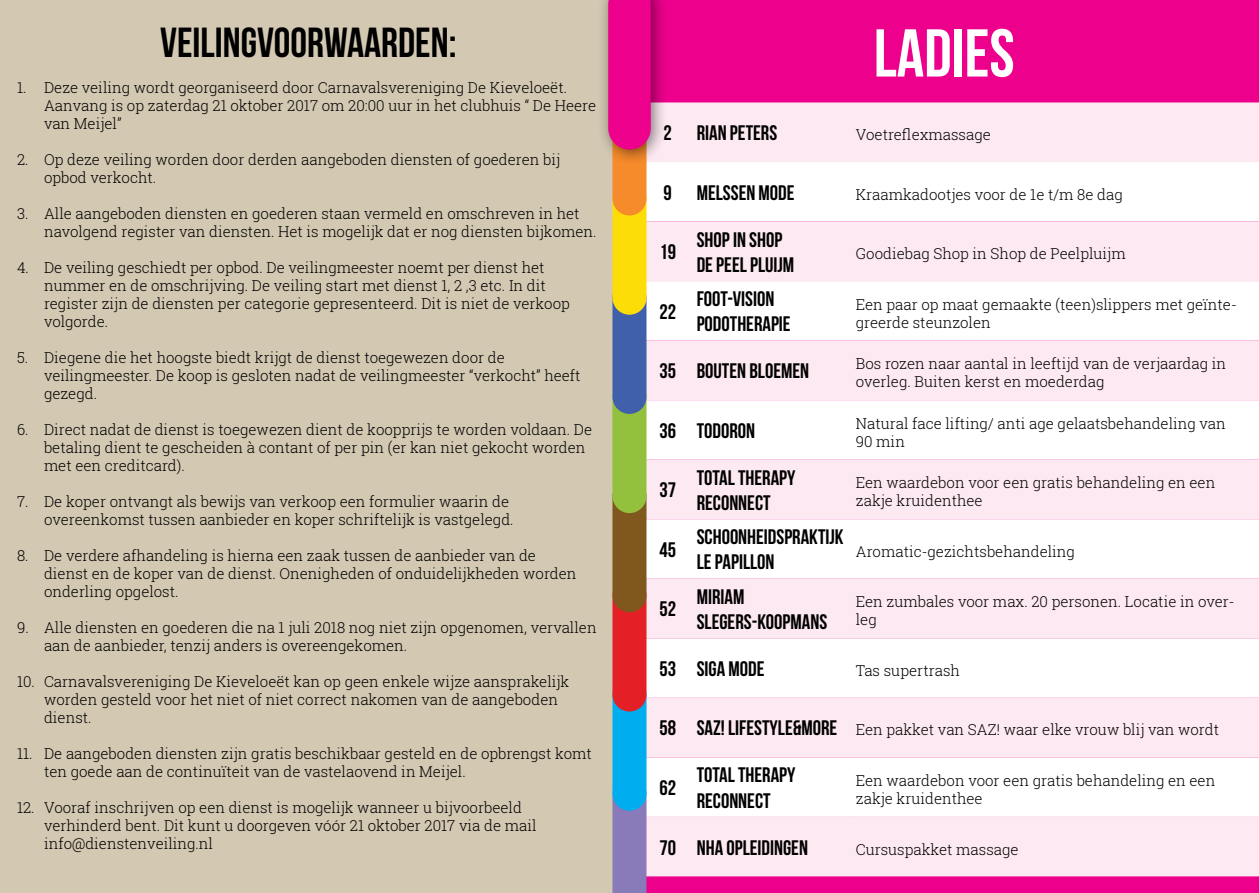
<style>
.page{position:relative;width:1259px;height:893px;background:#fff}
.page>*{position:absolute;margin:0;border:0;box-sizing:border-box;transform-origin:0 0}
.t1{font:700 67.5px "Bebas Neue";color:#fff}
.t2{font:700 42px "Bebas Neue";color:#000}
.t3{font:700 21px/25.2px "Bebas Neue";color:#000}
.t4{font:300 15px/18px "Roboto Slab";color:#000}
.s1{font-family:"Bebas Neue";font-weight:700;font-size:21px}
</style>
<div class="page">
<div style="left:0;top:0;width:629px;height:893px;background:#d3c8b2"></div>
<div style="left:629px;top:0;width:630px;height:893px;background:#ec008c"></div>
<div style="left:646px;top:102px;width:613px;height:774px;background:#fde9f1"></div>
<svg style="left:646px;top:162px;width:613px;height:655px;background:#fdf4f8"></svg>
<div style="left:612px;top:798px;width:34px;height:95px;background:#897ab9"></div>
<div style="left:612px;top:677px;width:34px;height:134px;background:#00aeef;border-radius:17px"></div>
<div style="left:612px;top:578px;width:34px;height:133px;background:#e41f26;border-radius:17px"></div>
<div style="left:612px;top:479px;width:34px;height:133px;background:#80571d;border-radius:17px"></div>
<div style="left:612px;top:380px;width:34px;height:133px;background:#93c13e;border-radius:17px"></div>
<div style="left:612px;top:281px;width:34px;height:133px;background:#4160ac;border-radius:17px"></div>
<div style="left:612px;top:181px;width:34px;height:134px;background:#fddd08;border-radius:17px"></div>
<div style="left:612px;top:82px;width:34px;height:133px;background:#f68b2b;border-radius:17px"></div>
<div style="left:597px;top:0;width:71px;height:167px;background:#000;opacity:.5"></div>
<svg style="left:608px;top:0;width:43px;height:150px"></svg>
<h2 class="t2" style="left:160px;top:20px;width:298px">VEILINGVOORWAARDEN:</h2>
<p class="t4" style="left:44px;top:78px;width:554px;text-indent:-27px">1. Deze veiling wordt georganiseerd door Carnavalsvereniging De Kieveloeët.<br>Aanvang is op zaterdag 21 oktober 2017 om 20:00 uur in het clubhuis “ De Heere van Meijel”</p>
<p class="t4" style="left:44px;top:150px;width:517px;text-indent:-27px">2. Op deze veiling worden door derden aangeboden diensten of goederen bij opbod verkocht.</p>
<p class="t4" style="left:44px;top:204px;width:554px;text-indent:-27px">3. Alle aangeboden diensten en goederen staan vermeld en omschreven in het navolgend register van diensten. Het is mogelijk dat er nog diensten bijkomen.</p>
<p class="t4" style="left:44px;top:258px;width:527px;text-indent:-27px">4. De veiling geschiedt per opbod. De veilingmeester noemt per dienst het nummer en de omschrijving. De veiling start met dienst 1, 2 ,3 etc. In dit register zijn de diensten per categorie gepresenteerd. Dit is niet de verkoop volgorde.</p>
<p class="t4" style="left:44px;top:348px;width:538px;text-indent:-27px">5. Diegene die het hoogste biedt krijgt de dienst toegewezen door de veilingmeester. De koop is gesloten nadat de veilingmeester “verkocht” heeft gezegd.</p>
<p class="t4" style="left:44px;top:420px;width:549px;text-indent:-27px">6. Direct nadat de dienst is toegewezen dient de koopprijs te worden voldaan. De betaling dient te gescheiden à contant of per pin (er kan niet gekocht worden met een creditcard).</p>
<p class="t4" style="left:17px;top:492px;width:498px;text-align:right">7. De koper ontvangt als bewijs van verkoop een formulier waarin de overeenkomst tussen aanbieder en koper schriftelijk is vastgelegd.</p>
<p class="t4" style="left:44px;top:546px;width:534px;text-indent:-27px">8. De verdere afhandeling is hierna een zaak tussen de aanbieder van de dienst en de koper van de dienst. Onenigheden of onduidelijkheden worden onderling opgelost.</p>
<p class="t4" style="left:44px;top:618px;width:554px;text-indent:-27px">9. Alle diensten en goederen die na 1 juli 2018 nog niet zijn opgenomen, vervallen aan de aanbieder, tenzij anders is overeengekomen.</p>
<p class="t4" style="left:44px;top:672px;width:527px;text-indent:-27px">10. Carnavalsvereniging De Kieveloeët kan op geen enkele wijze aansprakelijk worden gesteld voor het niet of niet correct nakomen van de aangeboden dienst.</p>
<p class="t4" style="left:44px;top:744px;width:549px;text-indent:-27px">11. De aangeboden diensten zijn gratis beschikbaar gesteld en de opbrengst komt ten goede aan de continuïteit van de vastelaovend in Meijel.</p>
<p class="t4" style="left:44px;top:798px;width:494px;text-indent:-27px">12. Vooraf inschrijven op een dienst is mogelijk wanneer u bijvoorbeeld verhinderd bent. Dit kunt u doorgeven vóór 21 oktober 2017 via de mail info@dienstenveiling.nl</p>
<h1 class="t1" style="left:874px;top:16px;width:142px">LADIES</h1>
<h3 class="t3" style="left:663px;top:120px;width:115px">2 RIAN PETERS</h3>
<p class="t4" style="left:856px;top:125px;width:137px">Voetreflexmassage</p>
<h3 class="t3" style="left:663px;top:180px;width:132px">9 MELSSEN MODE</h3>
<p class="t4" style="left:856px;top:185px;width:268px">Kraamkadootjes voor de 1e t/m 8e dag</p>
<h3 class="t3" style="left:659px;top:239px;width:18px">19</h3>
<h3 class="t3" style="left:697px;top:226px;width:99px">SHOP IN SHOP<br>DE PEEL PLUIJM</h3>
<p class="t4" style="left:856px;top:244px;width:271px">Goodiebag Shop in Shop de Peelpluijm</p>
<h3 class="t3" style="left:697px;top:286px;width:95px">FOOT-VISION<br>PODOTHERAPIE</h3>
<p class="t4" style="left:856px;top:295px;width:382px">Een paar op maat gemaakte (teen)slippers met geïnte&shy;greerde steunzolen</p>
<h3 class="t3" style="left:659px;top:358px;width:151px">35 BOUTEN BLOEMEN</h3>
<p class="t4" style="left:856px;top:354px;width:372px">Bos rozen naar aantal in leeftijd van de verjaardag in overleg. Buiten kerst en moederdag</p>
<h3 class="t3" style="left:659px;top:418px;width:97px">36 TODORON</h3>
<p class="t4" style="left:856px;top:414px;width:371px">Natural face lifting/ anti age gelaatsbehandeling van<br>90 min</p>
<h3 class="t3" style="left:659px;top:477px;width:18px">37</h3>
<h3 class="t3" style="left:659px;top:299px;width:18px">22</h3>
<h3 class="t3" style="left:697px;top:465px;width:100px">TOTAL THERAPY<br>RECONNECT</h3>
<p class="t4" style="left:856px;top:473px;width:361px">Een waardebon voor een gratis behandeling en een zakje kruidenthee</p>
<h3 class="t3" style="left:659px;top:537px;width:18px">45</h3>
<h3 class="t3" style="left:697px;top:524px;width:148px">SCHOONHEIDSPRAKTIJK<br>LE PAPILLON</h3>
<p class="t4" style="left:856px;top:542px;width:221px">Aromatic-gezichtsbehandeling</p>
<h3 class="t3" style="left:697px;top:584px;width:132px">MIRIAM<br>SLEGERS-KOOPMANS</h3>
<p class="t4" style="left:856px;top:592px;width:380px">Een zumbales voor max. 20 personen. Locatie in over&shy;leg</p>
<h3 class="t3" style="left:659px;top:656px;width:107px">53 SIGA MODE</h3>
<p class="t4" style="left:856px;top:661px;width:106px">Tas supertrash</p>
<h3 class="t3" style="left:659px;top:596px;width:18px">52</h3>
<p class="t4" style="left:659px;top:721px;width:561px"><span class="s1">58 SAZ! LIFESTYLE&amp;MORE</span> Een pakket van SAZ! waar elke vrouw blij van wordt</p>
<h3 class="t3" style="left:697px;top:762px;width:100px">TOTAL THERAPY<br>RECONNECT</h3>
<p class="t4" style="left:856px;top:771px;width:361px">Een waardebon voor een gratis behandeling en een zakje kruidenthee</p>
<h3 class="t3" style="left:659px;top:834px;width:150px">70 NHA OPLEIDINGEN</h3>
<p class="t4" style="left:856px;top:840px;width:164px">Cursuspakket massage</p>
<h3 class="t3" style="left:659px;top:775px;width:18px">62</h3>
</div>
